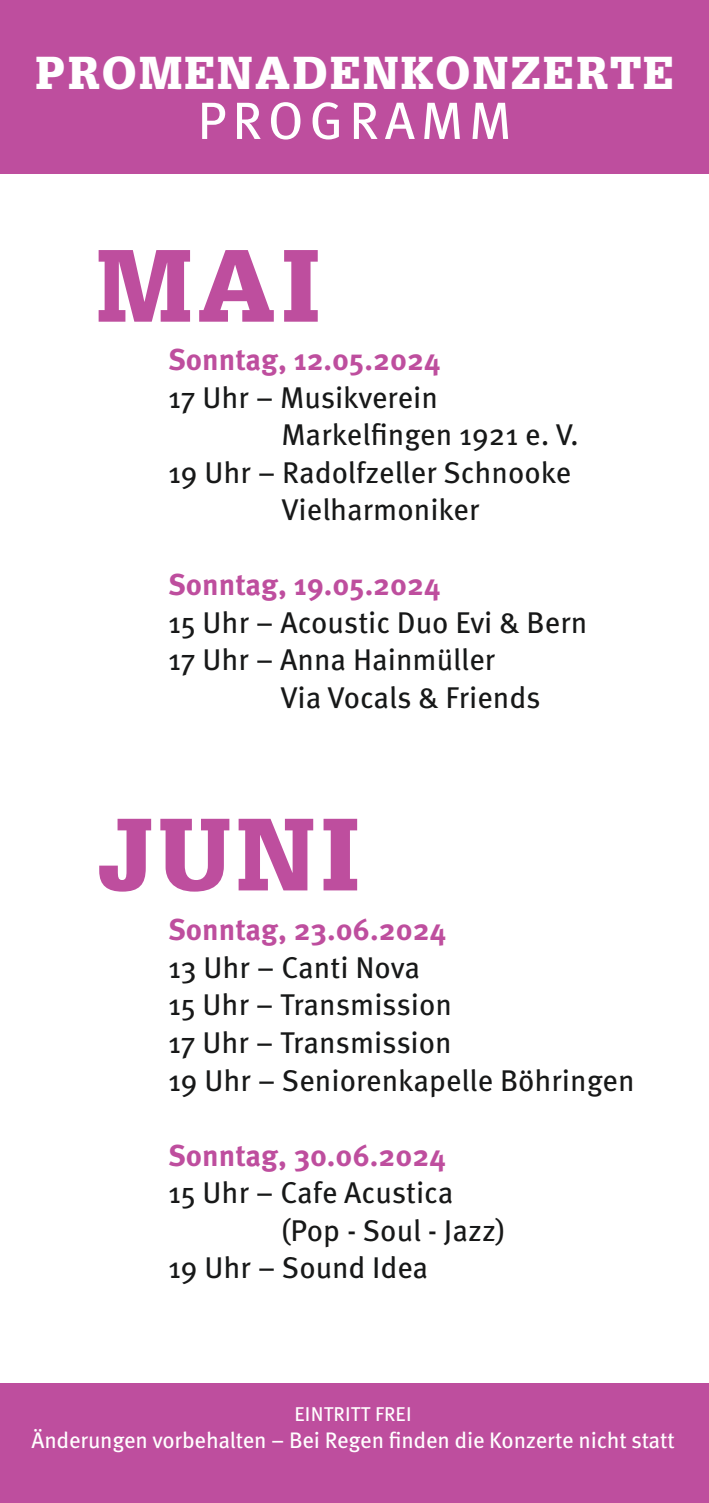
<style>
.page{position:relative;width:709px;height:1503px;background:#fff}
.page>*{position:absolute;margin:0;border:0;box-sizing:border-box;transform-origin:0 0}
.t1{font:900 100px "Glypha LT Pro";letter-spacing:.06em;color:#be4e9e}
.t2{font:52.5px "Meta OT";letter-spacing:.11em;color:#fff}
.t3{font:900 45px "Glypha LT Pro";letter-spacing:.06em;color:#fff}
.t4{font:30px/37.5px "Meta OT";color:#171818}
.t5{font:700 30px "Meta OT";color:#be4e9e}
.t6{font:22.5px "Meta OT";letter-spacing:-.01em;color:#fff}
.t7{font:20px "Meta OT";letter-spacing:.01em;color:#fff}
</style>
<div class="page">
<div style="left:0;top:1383px;width:709px;height:119px;background:#be4e9e"></div>
<div style="left:0;top:0;width:709px;height:174px;background:#be4e9e"></div>
<h3 class="t3" style="left:35px;top:46px;width:639px">PROMENADENKONZERTE</h3>
<h2 class="t2" style="left:197px;top:89px;width:316px">PROGRAMM</h2>
<h1 class="t1" style="left:97px;top:225px;width:225px">MAI</h1>
<p class="t5" style="left:168px;top:341px;width:274px">Sonntag, 12.05.2024</p>
<p class="t4" style="left:168px;top:379px;width:271px">17 Uhr – Musikverein</p>
<p class="t4" style="left:281px;top:416px;width:299px">Markelfingen 1921 e. V.</p>
<p class="t4" style="left:168px;top:454px;width:405px">19 Uhr – Radolfzeller Schnooke</p>
<p class="t4" style="left:281px;top:491px;width:199px">Vielharmoniker</p>
<p class="t5" style="left:168px;top:566px;width:274px">Sonntag, 19.05.2024</p>
<p class="t4" style="left:168px;top:604px;width:421px">15 Uhr – Acoustic Duo Evi &amp; Bern</p>
<p class="t4" style="left:168px;top:641px;width:329px">17 Uhr – Anna Hainmüller</p>
<p class="t4" style="left:280px;top:679px;width:262px">Via Vocals &amp; Friends</p>
<h1 class="t1" style="left:97px;top:794px;width:264px">JUNI</h1>
<p class="t5" style="left:168px;top:911px;width:279px">Sonntag, 23.06.2024</p>
<p class="t4" style="left:168px;top:949px;width:468px">13 Uhr – Canti Nova<br>15 Uhr – Transmission<br>17 Uhr – Transmission<br>19 Uhr – Seniorenkapelle Böhringen</p>
<p class="t5" style="left:168px;top:1136px;width:279px">Sonntag, 30.06.2024</p>
<p class="t4" style="left:168px;top:1174px;width:287px">15 Uhr – Cafe Acustica</p>
<p class="t4" style="left:281px;top:1211px;width:225px">(Pop - Soul - Jazz)</p>
<p class="t4" style="left:168px;top:1249px;width:262px">19 Uhr – Sound Idea</p>
<p class="t7" style="left:294px;top:1401px;width:119px">EINTRITT FREI</p>
<p class="t6" style="left:32px;top:1426px;width:644px">Änderungen vorbehalten – Bei Regen finden die Konzerte nicht statt</p>
</div>
